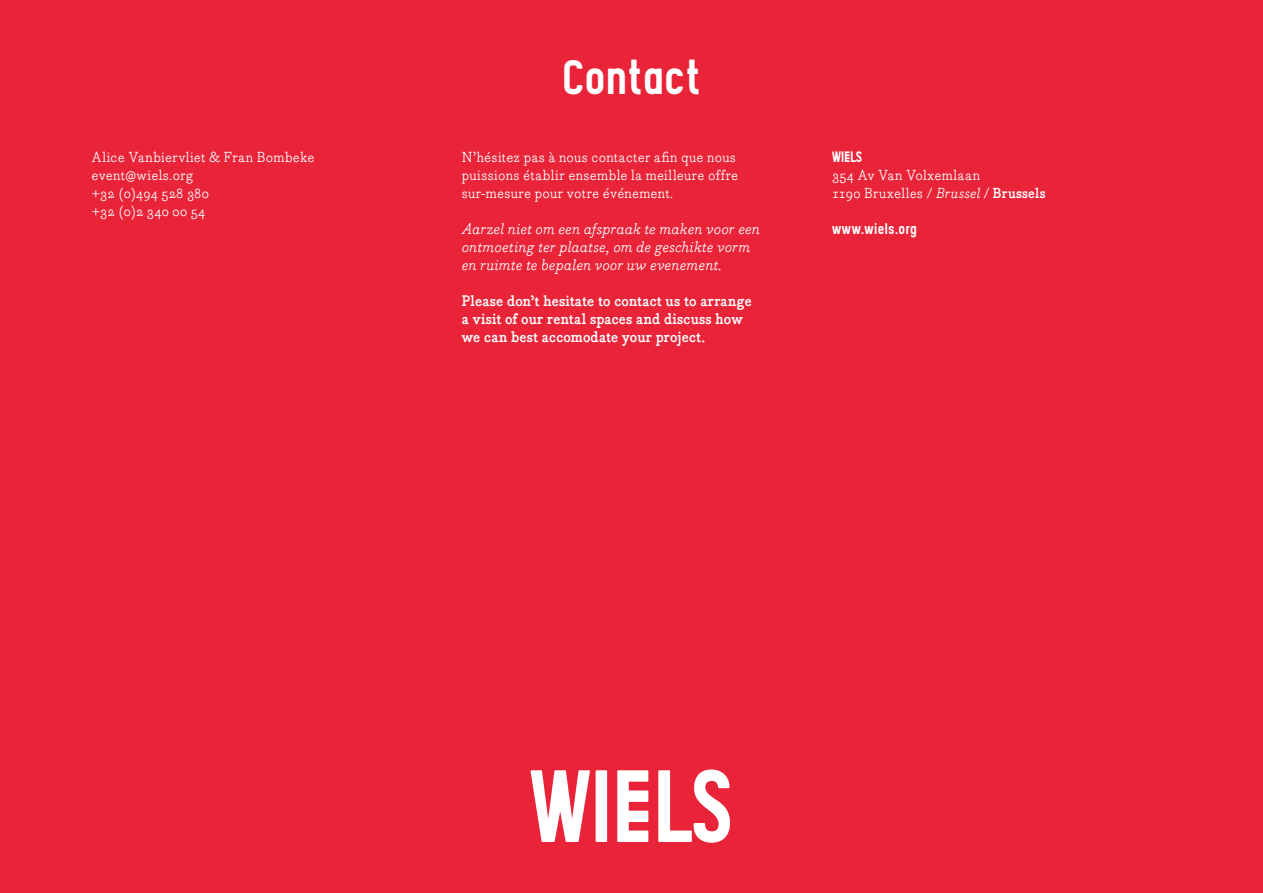
<style>
.page{position:relative;width:1263px;height:893px;background:#e92338}
.page>*{position:absolute;margin:0;border:0;box-sizing:border-box;transform-origin:0 0}
.t1{font:700 45.3px "Wiels";letter-spacing:-.015em;color:#fff}
.t2{font:italic 15px/18px "Bodoni Egyptian";letter-spacing:.015em;color:#fff}
.t3{font:700 15px/18px "Bodoni Egyptian";letter-spacing:.005em;color:#fff}
.t4{font:14.25px/18px "Bodoni Egyptian";letter-spacing:.015em;color:#fff}
.t5{font:700 14.25px "Wiels";letter-spacing:.015em;color:#fff}
.s1{font-style:italic}
.s2{font-weight:700}
</style>
<div class="page">
<h1 class="t1" style="left:561px;top:45px;width:141px">Contact</h1>
<p class="t4" style="left:91px;top:148px;width:225px">Alice Vanbiervliet &amp; Fran Bombeke event@wiels.org<br>+32 (0)494 528 380<br>+32 (0)2 340 00 54</p>
<p class="t4" style="left:462px;top:148px;width:278px">N’hésitez pas à nous contacter afin que nous puissions établir ensemble la meilleure offre sur-mesure pour votre événement.</p>
<p class="t2" style="left:462px;top:220px;width:299px">Aarzel niet om een afspraak te maken voor een ontmoeting ter plaatse, om de geschikte vorm en ruimte te bepalen voor uw evenement.</p>
<p class="t3" style="left:462px;top:292px;width:292px">Please don’t hesitate to contact us to arrange a visit of our rental spaces and discuss how we can best accomodate your project.</p>
<p class="t4" style="left:832px;top:166px;width:215px">354 Av Van Volxemlaan<br>1190 Bruxelles / <span class="s1">Brussel</span> / <span class="s2">Brussels</span></p>
<p class="t5" style="left:832px;top:219px;width:86px">www.wiels.org</p>
</div>
